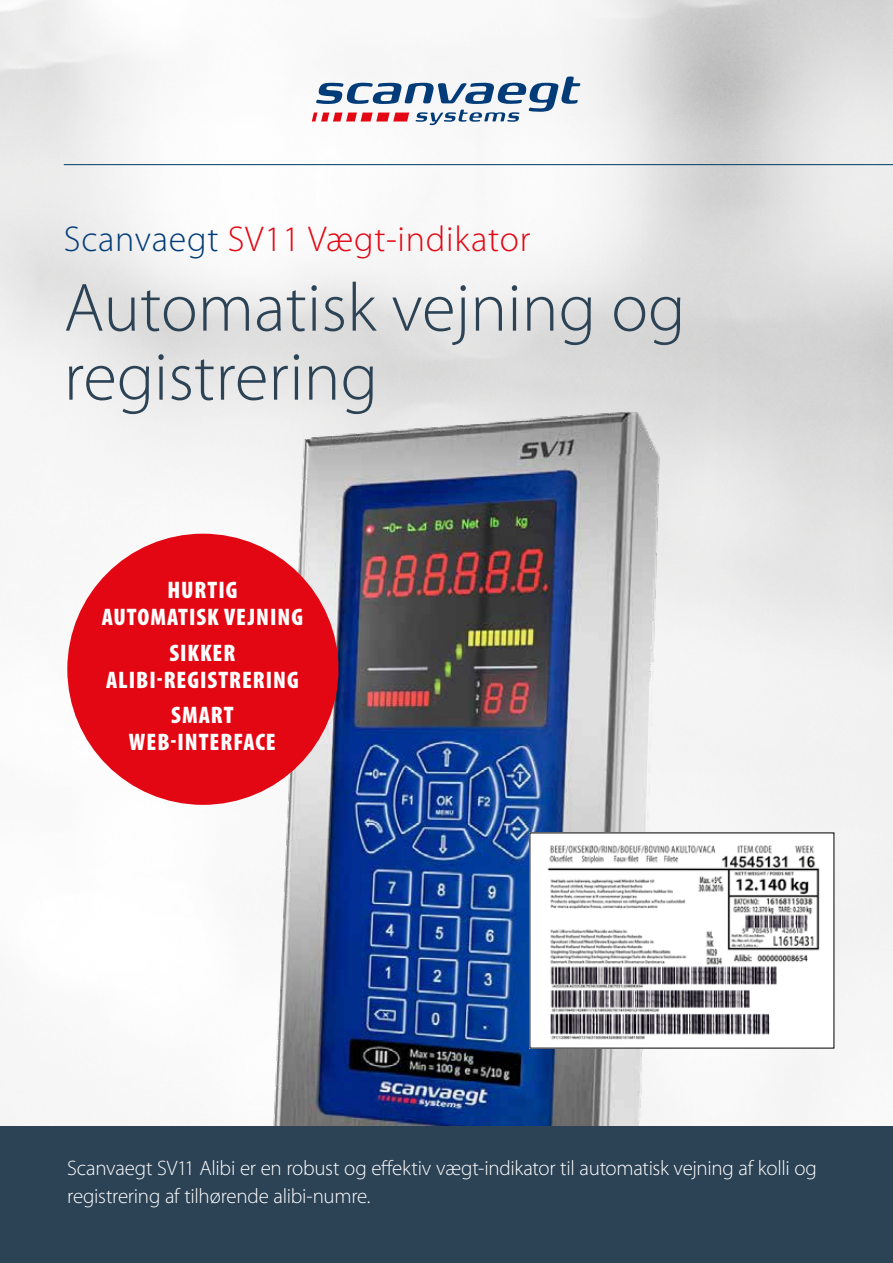
<style>
.page{position:relative;width:893px;height:1263px;background:#fff}
.page>*{position:absolute;margin:0;border:0;box-sizing:border-box;transform-origin:0 0}
.t1{font:300 69px/69px "Myriad Pro";color:#2c4255}
.t2{font:300 36px "Myriad Pro";letter-spacing:.02em;color:#e30613}
.t3{font:900 condensed 24px/27px "Myriad Pro";letter-spacing:.04em;color:#fff;text-align:center}
.t4{font:300 21px/28.5px "Myriad Pro";letter-spacing:-.015em;color:#fff}
.s1{color:#013c78}
</style>
<div class="page">
<img style="left:0;top:0;width:893px;height:1127px">
<svg style="left:312px;top:77px;width:268px;height:48px"></svg>
<hr style="left:64px;top:164px;width:829px;height:1px;background:#003b60">
<img style="left:67px;top:355px;width:796px;height:772px">
<img style="left:557px;top:454px;width:98px;height:673px">
<div style="left:0;top:1127px;width:893px;height:136px;background:#2c4255"></div>
<div style="left:67px;top:534px;width:271px;height:271px;background:#e30613;border-radius:50%"></div>
<img style="left:532px;top:835px;width:300px;height:211px">
<h2 class="t2" style="left:64px;top:218px;width:468px"><span class="s1">Scanvaegt</span> SV11 Vægt-indikator</h2>
<h1 class="t1" style="left:64px;top:272px;width:623px">Automatisk vejning og registrering</h1>
<p class="t3" style="left:102px;top:576px;width:203px">HURTIG<br>AUTOMATISK VEJNING</p>
<p class="t3" style="left:106px;top:639px;width:194px">SIKKER<br>ALIBI-REGISTRERING</p>
<p class="t3" style="left:129px;top:701px;width:148px">SMART<br>WEB-INTERFACE</p>
<p class="t4" style="left:67px;top:1153px;width:751px">Scanvaegt SV11 Alibi er en robust og effektiv vægt-indikator til automatisk vejning af kolli og registrering af tilhørende alibi-numre.</p>
</div>
